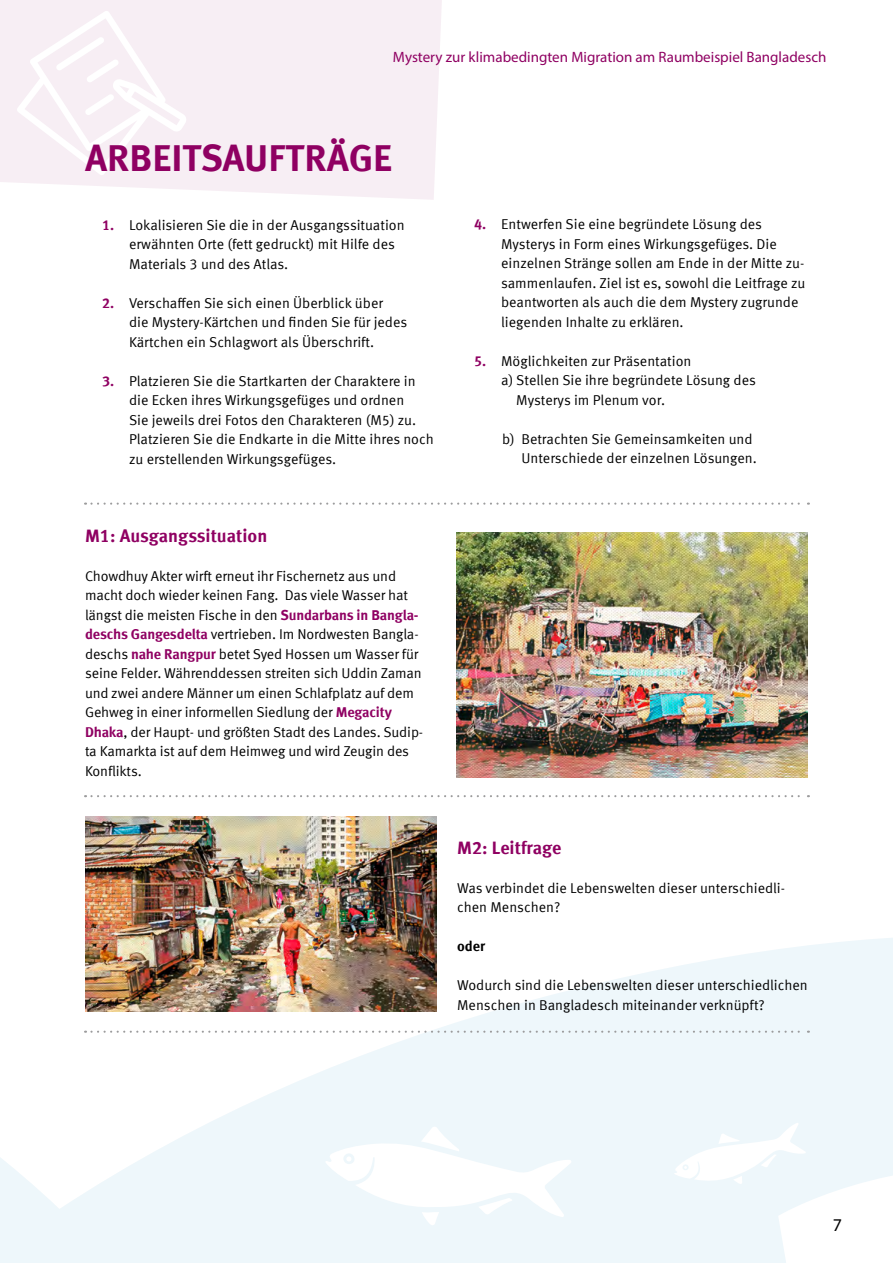
<style>
.page{position:relative;width:893px;height:1263px;background:#fff}
.page>*{position:absolute;margin:0;border:0;box-sizing:border-box;transform-origin:0 0}
.t1{font:700 37.5px "Meta Offc";color:#8f0062}
.t2{font:700 18px "Meta Offc";color:#8f0062}
.t3{font:18px "Myriad Pro";color:#000}
.t4{font:15px "Myriad Pro";color:#8f0062}
.t5{font:14.25px/19.5px "Meta Offc Norm";letter-spacing:-.005em;color:#000}
.t6{font:700 14.25px "Meta Offc";color:#000}
.s1{font-family:"Meta Offc";font-weight:700;color:#8f0062}
</style>
<div class="page">
<svg style="left:0;top:938px;width:893px;height:325px;fill:#eef7fb"></svg>
<svg style="left:325px;top:1126px;width:247px;height:100px"></svg>
<svg style="left:674px;top:1122px;width:219px;height:141px"></svg>
<svg style="left:0;top:0;width:442px;height:200px;background:#f7eff4"></svg>
<svg style="left:17px;top:10px;width:170px;height:165px"></svg>
<img style="left:456px;top:532px;width:352px;height:245px">
<img style="left:85px;top:816px;width:352px;height:195px">
<svg style="left:85px;top:795px;width:724px;height:2px"></svg>
<svg style="left:85px;top:1030px;width:724px;height:3px"></svg>
<svg style="left:85px;top:502px;width:724px;height:3px"></svg>
<p class="t4" style="left:393px;top:48px;width:435px">Mystery zur klimabedingten Migration am Raumbeispiel Bangladesch</p>
<h1 class="t1" style="left:85px;top:136px;width:309px">ARBEITSAUFTRÄGE</h1>
<p class="t5" style="left:129px;top:215px;width:277px;text-indent:-27px"><span class="s1">1.</span> Lokalisieren Sie die in der Ausgangssituation erwähnten Orte (fett gedruckt) mit Hilfe des<br>Materials 3 und des Atlas.</p>
<p class="t5" style="left:129px;top:293px;width:280px;text-indent:-27px"><span class="s1">2.</span> Verschaffen Sie sich einen Überblick über<br>die Mystery-Kärtchen und finden Sie für jedes<br>Kärtchen ein Schlagwort als Überschrift.</p>
<p class="t5" style="left:129px;top:371px;width:306px;text-indent:-27px"><span class="s1">3.</span> Platzieren Sie die Startkarten der Charaktere in die Ecken ihres Wirkungsgefüges und ordnen<br>Sie jeweils drei Fotos den Charakteren (M5) zu.<br>Platzieren Sie die Endkarte in die Mitte ihres noch zu erstellenden Wirkungsgefüges.</p>
<p class="t2" style="left:85px;top:525px;width:184px">M1: Ausgangssituation</p>
<p class="t5" style="left:85px;top:566px;width:340px">Chowdhuy Akter wirft erneut ihr Fischernetz aus und macht doch wieder keinen Fang. Das viele Wasser hat längst die meisten Fische in den <span class="s1">Sundarbans in Bangla&shy;deschs Gangesdelta</span> vertrieben. Im Nordwesten Bangla&shy;deschs <span class="s1">nahe Rangpur</span> betet Syed Hossen um Wasser für seine Felder. Währenddessen streiten sich Uddin Zaman und zwei andere Männer um einen Schlafplatz auf dem Gehweg in einer informellen Siedlung der <span class="s1">Megacity Dhaka</span>, der Haupt- und größten Stadt des Landes. Sudip&shy;ta Kamarkta ist auf dem Heimweg und wird Zeugin des Konflikts.</p>
<p class="t5" style="left:501px;top:215px;width:306px;text-indent:-27px"><span class="s1">4.</span> Entwerfen Sie eine begründete Lösung des Mysterys in Form eines Wirkungsgefüges. Die einzelnen Stränge sollen am Ende in der Mitte zu&shy;sammenlaufen. Ziel ist es, sowohl die Leitfrage zu beantworten als auch die dem Mystery zugrunde liegenden Inhalte zu erklären.</p>
<p class="t5" style="left:474px;top:352px;width:219px"><span class="s1">5.</span> Möglichkeiten zur Präsentation</p>
<p class="t5" style="left:501px;top:371px;width:256px">a) Stellen Sie ihre begründete Lösung des</p>
<p class="t5" style="left:516px;top:391px;width:150px">Mysterys im Plenum vor.</p>
<p class="t5" style="left:521px;top:430px;width:237px;text-indent:-19px">b) Betrachten Sie Gemeinsamkeiten und<br>Unterschiede der einzelnen Lösungen.</p>
<p class="t2" style="left:457px;top:837px;width:106px">M2: Leitfrage</p>
<p class="t5" style="left:457px;top:878px;width:329px">Was verbindet die Lebenswelten dieser unterschiedli&shy;chen Menschen?</p>
<p class="t6" style="left:457px;top:938px;width:30px">oder</p>
<p class="t5" style="left:457px;top:976px;width:352px">Wodurch sind die Lebenswelten dieser unterschiedlichen<br>Menschen in Bangladesch miteinander verknüpft?</p>
<p class="t3" style="left:833px;top:1214px;width:11px">7</p>
</div>
